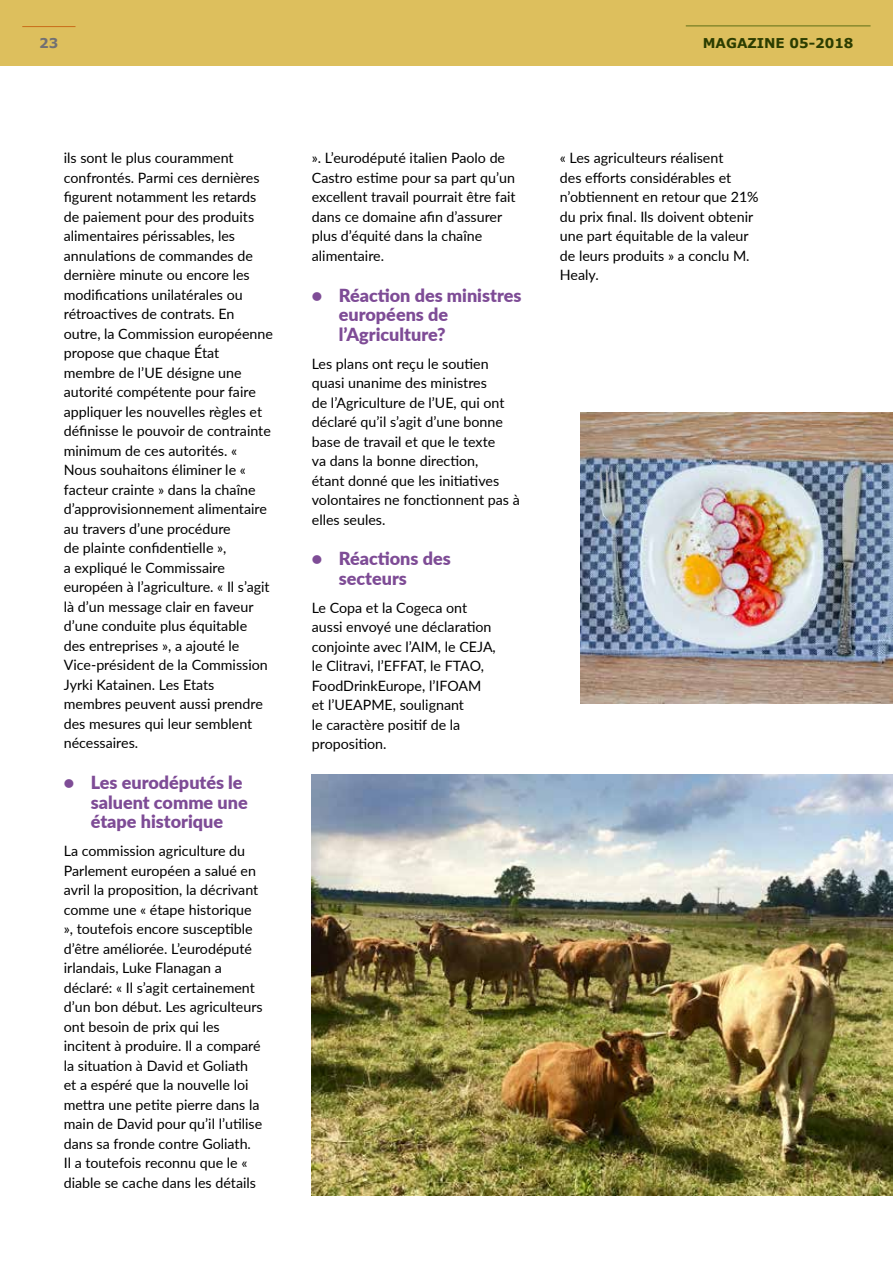
<style>
.page{position:relative;width:893px;height:1263px;background:#fff}
.page>*{position:absolute;margin:0;border:0;box-sizing:border-box;transform-origin:0 0}
.t1{font:900 18px/19.5px "Lato";color:#7e4c96}
.t2{font:14.25px/19.5px "Lato";color:#000}
.t3{font:700 13.5px "Verdana";color:#2c3d00}
.t4{font:700 13.5px "Verdana";color:#717073}
</style>
<div class="page">
<div style="left:0;top:0;width:893px;height:66px;background:#ddbf5d"></div>
<hr style="left:686px;top:26px;width:184px;height:1px;background:#5e6f15">
<hr style="left:22px;top:26px;width:54px;height:1px;background:#ca6c18">
<img style="left:312px;top:774px;width:580px;height:421px">
<img style="left:580px;top:413px;width:313px;height:290px">
<p class="t4" style="left:39px;top:35px;width:21px">23</p>
<p class="t3" style="left:703px;top:34px;width:152px">MAGAZINE 05-2018</p>
<p class="t2" style="left:64px;top:148px;width:211px">ils sont le plus couramment confrontés. Parmi ces dernières figurent notamment les retards de paiement pour des produits alimentaires périssables, les annulations de commandes de dernière minute ou encore les modifications unilatérales ou rétroactives de contrats. En outre, la Commission européenne propose que chaque État membre de l’UE désigne une autorité compétente pour faire appliquer les nouvelles règles et définisse le pouvoir de contrainte minimum de ces autorités. «<br>Nous souhaitons éliminer le « facteur crainte » dans la chaîne d’approvisionnement alimentaire au travers d’une procédure<br>de plainte confidentielle »,<br>a expliqué le Commissaire européen à l’agriculture. « Il s’agit là d’un message clair en faveur d’une conduite plus équitable<br>des entreprises », a ajouté le<br>Vice-président de la Commission<br>Jyrki Katainen. Les Etats membres peuvent aussi prendre des mesures qui leur semblent nécessaires.</p>
<p class="t1" style="left:91px;top:772px;width:158px;text-indent:-27px">• Les eurodéputés le saluent comme une étape historique</p>
<p class="t2" style="left:64px;top:841px;width:200px">La commission agriculture du<br>Parlement européen a salué en avril la proposition, la décrivant comme une « étape historique », toutefois encore susceptible d’être améliorée. L’eurodéputé irlandais, Luke Flanagan a déclaré: « Il s’agit certainement d’un bon début. Les agriculteurs ont besoin de prix qui les incitent à produire. Il a comparé la situation à David et Goliath et a espéré que la nouvelle loi mettra une petite pierre dans la main de David pour qu’il l’utilise dans sa fronde contre Goliath.<br>Il a toutefois reconnu que le « diable se cache dans les détails</p>
<p class="t2" style="left:312px;top:148px;width:205px">». L’eurodéputé italien Paolo de<br>Castro estime pour sa part qu’un excellent travail pourrait être fait dans ce domaine afin d’assurer plus d’équité dans la chaîne alimentaire.</p>
<p class="t1" style="left:339px;top:284px;width:184px;text-indent:-27px">• Réaction des ministres européens de l’Agriculture?</p>
<p class="t2" style="left:312px;top:353px;width:209px">Les plans ont reçu le soutien quasi unanime des ministres<br>de l’Agriculture de l’UE, qui ont déclaré qu’il s’agit d’une bonne base de travail et que le texte<br>va dans la bonne direction,<br>étant donné que les initiatives volontaires ne fonctionnent pas à elles seules.</p>
<p class="t1" style="left:339px;top:548px;width:113px;text-indent:-27px">• Réactions des secteurs</p>
<p class="t2" style="left:312px;top:597px;width:186px">Le Copa et la Cogeca ont aussi envoyé une déclaration conjointe avec l’AIM, le CEJA, le Clitravi, l’EFFAT, le FTAO,<br>FoodDrinkEurope, l’IFOAM et l’UEAPME, soulignant<br>le caractère positif de la proposition.</p>
<p class="t2" style="left:560px;top:148px;width:200px">« Les agriculteurs réalisent<br>des efforts considérables et n’obtiennent en retour que 21% du prix final. Ils doivent obtenir une part équitable de la valeur de leurs produits » a conclu M.<br>Healy.</p>
</div>
